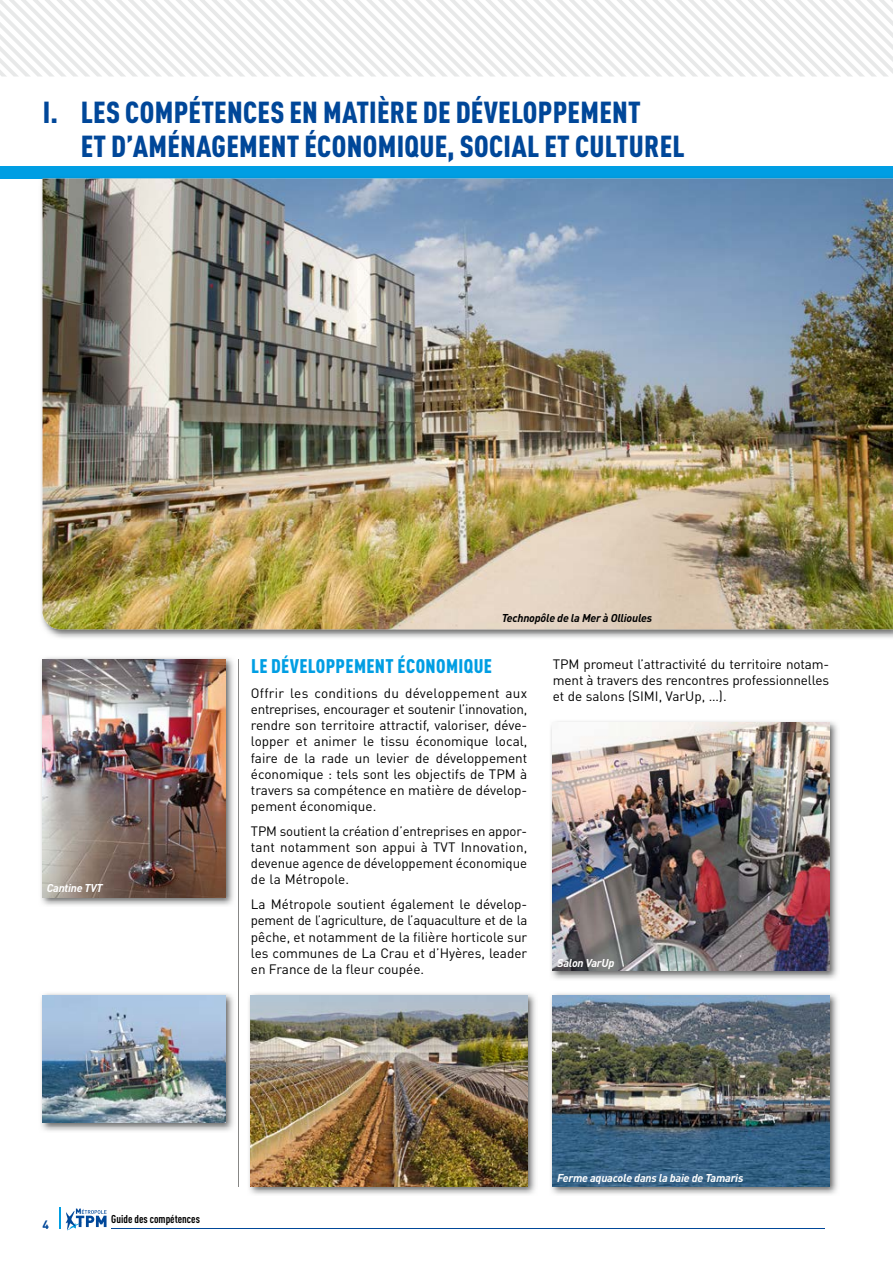
<style>
.page{position:relative;width:893px;height:1263px;background:#fff}
.page>*{position:absolute;margin:0;border:0;box-sizing:border-box;transform-origin:0 0}
.t1{font:900 condensed 30px/34.5px "DIN Pro";letter-spacing:.01em;color:#004799}
.t2{font:900 condensed 19.5px "DIN Pro";letter-spacing:.02em;color:#009ee3}
.t3{font:13.5px/16.2px "DIN Pro";color:#000;text-align:justify}
.t4{font:700 12px "DIN Pro";color:#004799}
.t5{font:italic 700 11.25px "DIN Pro";letter-spacing:-.02em;color:#fff}
.t6{font:italic 700 11.25px "DIN Pro";letter-spacing:-.02em;color:#000}
.t7{font:700 condensed 11.25px "DIN Pro";color:#000}
</style>
<div class="page">
<svg style="left:66px;top:1208px;width:41px;height:22px"></svg>
<hr style="left:112px;top:1228px;width:713px;height:1px;background:#004799">
<svg style="left:59px;top:1208px;width:1px;height:21px"></svg>
<svg style="left:0;top:0;width:893px;height:77px"></svg>
<div style="left:0;top:166px;width:893px;height:13px;background:#009ee3"></div>
<hr style="left:238px;top:659px;width:1px;height:527px;background:#878786">
<img style="left:41px;top:178px;width:852px;height:460px">
<img style="left:43px;top:179px;width:850px;height:450px">
<img style="left:249px;top:993px;width:287px;height:201px">
<img style="left:251px;top:995px;width:276px;height:191px">
<img style="left:41px;top:993px;width:193px;height:138px">
<img style="left:43px;top:995px;width:182px;height:128px">
<img style="left:41px;top:657px;width:193px;height:248px">
<img style="left:43px;top:659px;width:182px;height:238px">
<img style="left:551px;top:721px;width:287px;height:258px">
<img style="left:553px;top:723px;width:276px;height:248px">
<img style="left:551px;top:993px;width:287px;height:201px">
<img style="left:553px;top:995px;width:276px;height:191px">
<h1 class="t1" style="left:81px;top:92px;width:605px;text-indent:-38px">I. LES COMPÉTENCES EN MATIÈRE DE DÉVELOPPEMENT<br>ET D’AMÉNAGEMENT ÉCONOMIQUE, SOCIAL ET CULTUREL</h1>
<p class="t5" style="left:47px;top:879px;width:57px">Cantine TVT</p>
<p class="t6" style="left:502px;top:608px;width:152px">Technopôle de la Mer à Ollioules</p>
<h2 class="t2" style="left:251px;top:651px;width:242px">LE DÉVELOPPEMENT ÉCONOMIQUE</h2>
<p class="t3" style="left:251px;top:683px;width:278px">Offrir les conditions du développement aux entreprises, encourager et soutenir l’innovation, rendre son territoire attractif, valoriser, déve&shy;lopper et animer le tissu économique local, faire de la rade un levier de développement économique : tels sont les objectifs de TPM à travers sa compétence en matière de dévelop&shy;pement économique.</p>
<p class="t3" style="left:251px;top:821px;width:278px">TPM soutient la création d’entreprises en appor&shy;tant notamment son appui à TVT Innovation, devenue agence de développement économique de la Métropole.</p>
<p class="t3" style="left:251px;top:895px;width:278px">La Métropole soutient également le dévelop&shy;pement de l’agriculture, de l’aquaculture et de la pêche, et notamment de la filière horticole sur les communes de La Crau et d’Hyères, leader en France de la fleur coupée.</p>
<p class="t3" style="left:553px;top:654px;width:278px">TPM promeut l’attractivité du territoire notam&shy;ment à travers des rencontres professionnelles et de salons (SIMI, VarUp, …).</p>
<p class="t5" style="left:557px;top:953px;width:59px">Salon VarUp</p>
<p class="t4" style="left:43px;top:1214px;width:8px">4</p>
<p class="t7" style="left:111px;top:1210px;width:90px">Guide des compétences</p>
<p class="t5" style="left:557px;top:1169px;width:188px">Ferme aquacole dans la baie de Tamaris</p>
</div>
